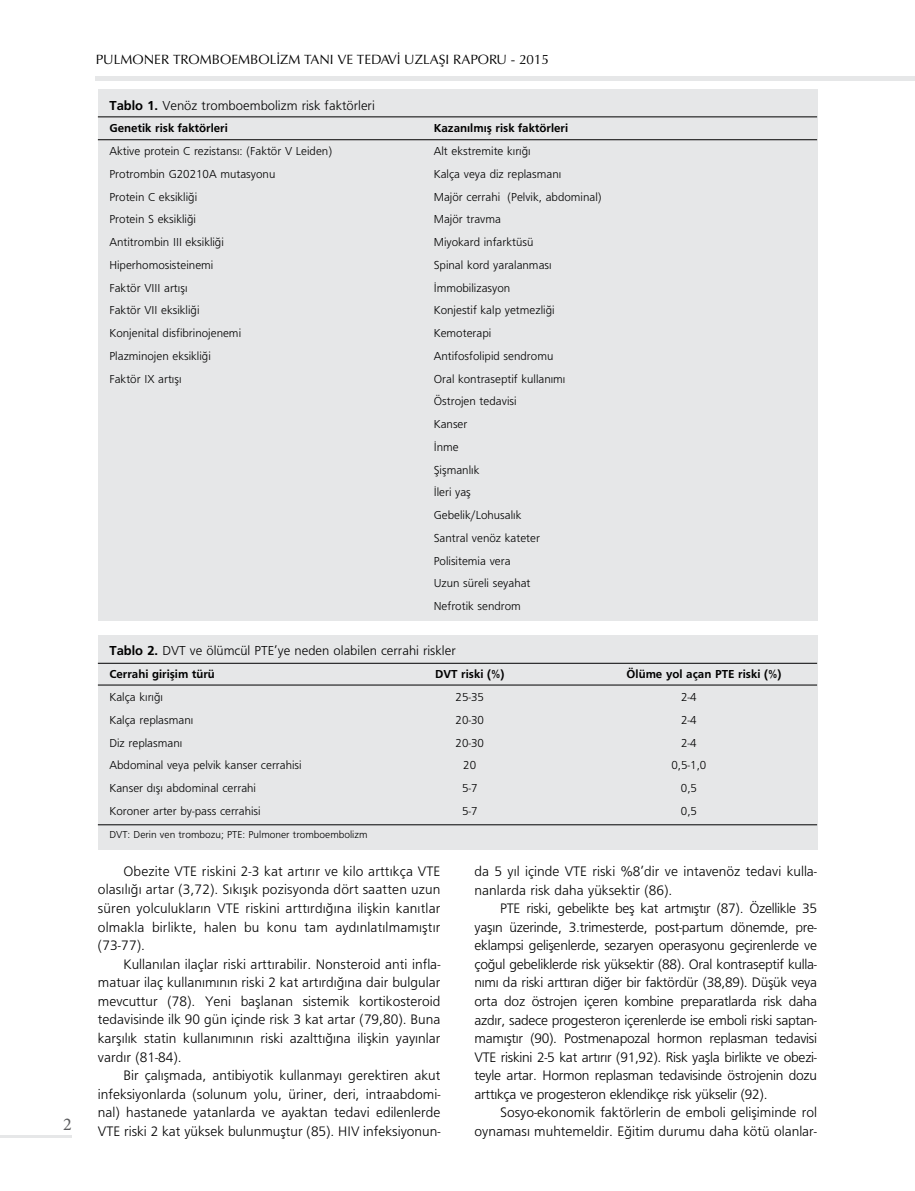
<style>
.page{position:relative;width:915px;height:1191px;background:#fff}
.page>*{position:absolute;margin:0;border:0;box-sizing:border-box;transform-origin:0 0}
.t1{font:18px "Minion Pro";color:#58595b}
.t2{font:14.25px/18.6px "Gill Sans Lightpcw";color:#000;text-align:justify}
.t3{font:13.5px "Gill Sans Lightpcw";color:#000}
.t4{font:13.5px "Optima Normal Tr";color:#000}
.t5{font:12px/22.8px "Gill Sans Lightpcw";color:#000}
.t6{font:12px "Gill Sans Boldpcw";color:#000}
.t7{font:10.5px "Gill Sans Lightpcw";color:#000}
.s1{font-family:"Gill Sans Boldpcw"}
</style>
<div class="page">
<hr style="left:0;top:1135px;width:71px;height:3px;background:#e6e7e8">
<hr style="left:96px;top:77px;width:818px;height:4px;background:#e6e7e8">
<div style="left:98px;top:89px;width:718px;height:532px;background:#e6e7e8"></div>
<hr style="left:98px;top:117px;width:718px;height:1px;background:#000">
<hr style="left:98px;top:139px;width:718px;height:1px;background:#000">
<div style="left:98px;top:635px;width:718px;height:215px;background:#e6e7e8"></div>
<hr style="left:98px;top:663px;width:718px;height:1px;background:#000">
<hr style="left:98px;top:824px;width:718px;height:1px;background:#000">
<hr style="left:98px;top:685px;width:718px;height:1px;background:#000">
<p class="t1" style="left:63px;top:1112px;width:10px">2</p>
<p class="t4" style="left:96px;top:52px;width:454px">PULMONER TROMBOEMBOLİZM TANI VE TEDAVİ UZLAŞI RAPORU - 2015</p>
<p class="t3" style="left:109px;top:97px;width:267px"><span class="s1">Tablo 1.</span> Venöz tromboembolizm risk faktörleri</p>
<p class="t6" style="left:109px;top:121px;width:120px">Genetik risk faktörleri</p>
<p class="t6" style="left:433px;top:121px;width:136px">Kazanılmış risk faktörleri</p>
<p class="t5" style="left:109px;top:139px;width:224px">Aktive protein C rezistansı: (Faktör V Leiden)</p>
<p class="t5" style="left:433px;top:139px;width:98px">Alt ekstremite kırığı</p>
<p class="t5" style="left:109px;top:162px;width:167px">Protrombin G20210A mutasyonu</p>
<p class="t5" style="left:433px;top:162px;width:129px">Kalça veya diz replasmanı</p>
<p class="t5" style="left:109px;top:185px;width:89px">Protein C eksikliği</p>
<p class="t5" style="left:433px;top:185px;width:169px">Majör cerrahi (Pelvik, abdominal)</p>
<p class="t5" style="left:109px;top:208px;width:88px">Protein S eksikliği</p>
<p class="t5" style="left:433px;top:208px;width:69px">Majör travma</p>
<p class="t5" style="left:109px;top:230px;width:116px">Antitrombin III eksikliği</p>
<p class="t5" style="left:433px;top:230px;width:101px">Miyokard infarktüsü</p>
<p class="t5" style="left:109px;top:253px;width:105px">Hiperhomosisteinemi</p>
<p class="t5" style="left:433px;top:253px;width:119px">Spinal kord yaralanması</p>
<p class="t5" style="left:109px;top:276px;width:80px">Faktör VIII artışı</p>
<p class="t5" style="left:433px;top:276px;width:78px">İmmobilizasyon</p>
<p class="t5" style="left:109px;top:299px;width:91px">Faktör VII eksikliği</p>
<p class="t5" style="left:433px;top:299px;width:122px">Konjestif kalp yetmezliği</p>
<p class="t5" style="left:109px;top:321px;width:133px">Konjenital disfibrinojenemi</p>
<p class="t5" style="left:433px;top:321px;width:59px">Kemoterapi</p>
<p class="t5" style="left:109px;top:344px;width:103px">Plazminojen eksikliği</p>
<p class="t5" style="left:433px;top:344px;width:121px">Antifosfolipid sendromu</p>
<p class="t5" style="left:109px;top:367px;width:74px">Faktör IX artışı</p>
<p class="t5" style="left:433px;top:367px;width:133px">Oral kontraseptif kullanımı<br>Östrojen tedavisi<br>Kanser<br>İnme<br>Şişmanlık<br>İleri yaş<br>Gebelik/Lohusalık<br>Santral venöz kateter<br>Polisitemia vera<br>Uzun süreli seyahat<br>Nefrotik sendrom</p>
<p class="t3" style="left:109px;top:643px;width:348px"><span class="s1">Tablo 2.</span> DVT ve ölümcül PTE’ye neden olabilen cerrahi riskler</p>
<p class="t6" style="left:109px;top:667px;width:107px">Cerrahi girişim türü</p>
<p class="t6" style="left:435px;top:667px;width:71px">DVT riski (%)</p>
<p class="t6" style="left:626px;top:667px;width:156px">Ölüme yol açan PTE riski (%)</p>
<p class="t5" style="left:109px;top:685px;width:55px">Kalça kırığı</p>
<p class="t5" style="left:455px;top:685px;width:30px">25-35</p>
<p class="t5" style="left:681px;top:685px;width:17px">2-4</p>
<p class="t5" style="left:109px;top:708px;width:85px">Kalça replasmanı</p>
<p class="t5" style="left:455px;top:708px;width:30px">20-30</p>
<p class="t5" style="left:681px;top:708px;width:17px">2-4</p>
<p class="t5" style="left:109px;top:731px;width:74px">Diz replasmanı</p>
<p class="t5" style="left:455px;top:731px;width:30px">20-30</p>
<p class="t5" style="left:681px;top:731px;width:17px">2-4</p>
<p class="t5" style="left:109px;top:753px;width:194px">Abdominal veya pelvik kanser cerrahisi</p>
<p class="t5" style="left:463px;top:753px;width:14px">20</p>
<p class="t5" style="left:671px;top:753px;width:36px">0,5-1,0</p>
<p class="t5" style="left:109px;top:776px;width:148px">Kanser dışı abdominal cerrahi</p>
<p class="t5" style="left:462px;top:776px;width:17px">5-7</p>
<p class="t5" style="left:680px;top:776px;width:18px">0,5</p>
<p class="t5" style="left:109px;top:799px;width:153px">Koroner arter by-pass cerrahisi</p>
<p class="t5" style="left:462px;top:799px;width:17px">5-7</p>
<p class="t5" style="left:680px;top:799px;width:18px">0,5</p>
<p class="t7" style="left:109px;top:828px;width:259px">DVT: Derin ven trombozu; PTE: Pulmoner tromboembolizm</p>
<p class="t2" style="left:98px;top:861px;width:344px;text-indent:26px">Obezite VTE riskini 2-3 kat artırır ve kilo arttıkça VTE olasılığı artar (3,72). Sıkışık pozisyonda dört saatten uzun süren yolculukların VTE riskini arttırdığına ilişkin kanıtlar olmakla birlikte, halen bu konu tam aydınlatılmamıştır (73-77).</p>
<p class="t2" style="left:98px;top:954px;width:344px;text-indent:26px">Kullanılan ilaçlar riski arttırabilir. Nonsteroid anti infla&shy;matuar ilaç kullanımının riski 2 kat artırdığına dair bulgular mevcuttur (78). Yeni başlanan sistemik kortikosteroid tedavisinde ilk 90 gün içinde risk 3 kat artar (79,80). Buna karşılık statin kullanımının riski azalttığına ilişkin yayınlar vardır (81-84).</p>
<p class="t2" style="left:98px;top:1065px;width:344px;text-indent:26px">Bir çalışmada, antibiyotik kullanmayı gerektiren akut infeksiyonlarda (solunum yolu, üriner, deri, intraabdomi&shy;nal) hastanede yatanlarda ve ayaktan tedavi edilenlerde VTE riski 2 kat yüksek bulunmuştur (85). HIV infeksiyonun-</p>
<p class="t2" style="left:474px;top:861px;width:344px">da 5 yıl içinde VTE riski %8’dir ve intavenöz tedavi kulla&shy;nanlarda risk daha yüksektir (86).</p>
<p class="t2" style="left:474px;top:898px;width:344px;text-indent:26px">PTE riski, gebelikte beş kat artmıştır (87). Özellikle 35 yaşın üzerinde, 3.trimesterde, post-partum dönemde, pre&shy;eklampsi gelişenlerde, sezaryen operasyonu geçirenlerde ve çoğul gebeliklerde risk yüksektir (88). Oral kontraseptif kulla&shy;nımı da riski arttıran diğer bir faktördür (38,89). Düşük veya orta doz östrojen içeren kombine preparatlarda risk daha azdır, sadece progesteron içerenlerde ise emboli riski saptan&shy;mamıştır (90). Postmenapozal hormon replasman tedavisi VTE riskini 2-5 kat artırır (91,92). Risk yaşla birlikte ve obezi&shy;teyle artar. Hormon replasman tedavisinde östrojenin dozu arttıkça ve progesteron eklendikçe risk yükselir (92).</p>
<p class="t2" style="left:474px;top:1103px;width:344px;text-align:right">Sosyo-ekonomik faktörlerin de emboli gelişiminde rol oynaması muhtemeldir. Eğitim durumu daha kötü olanlar-</p>
</div>
